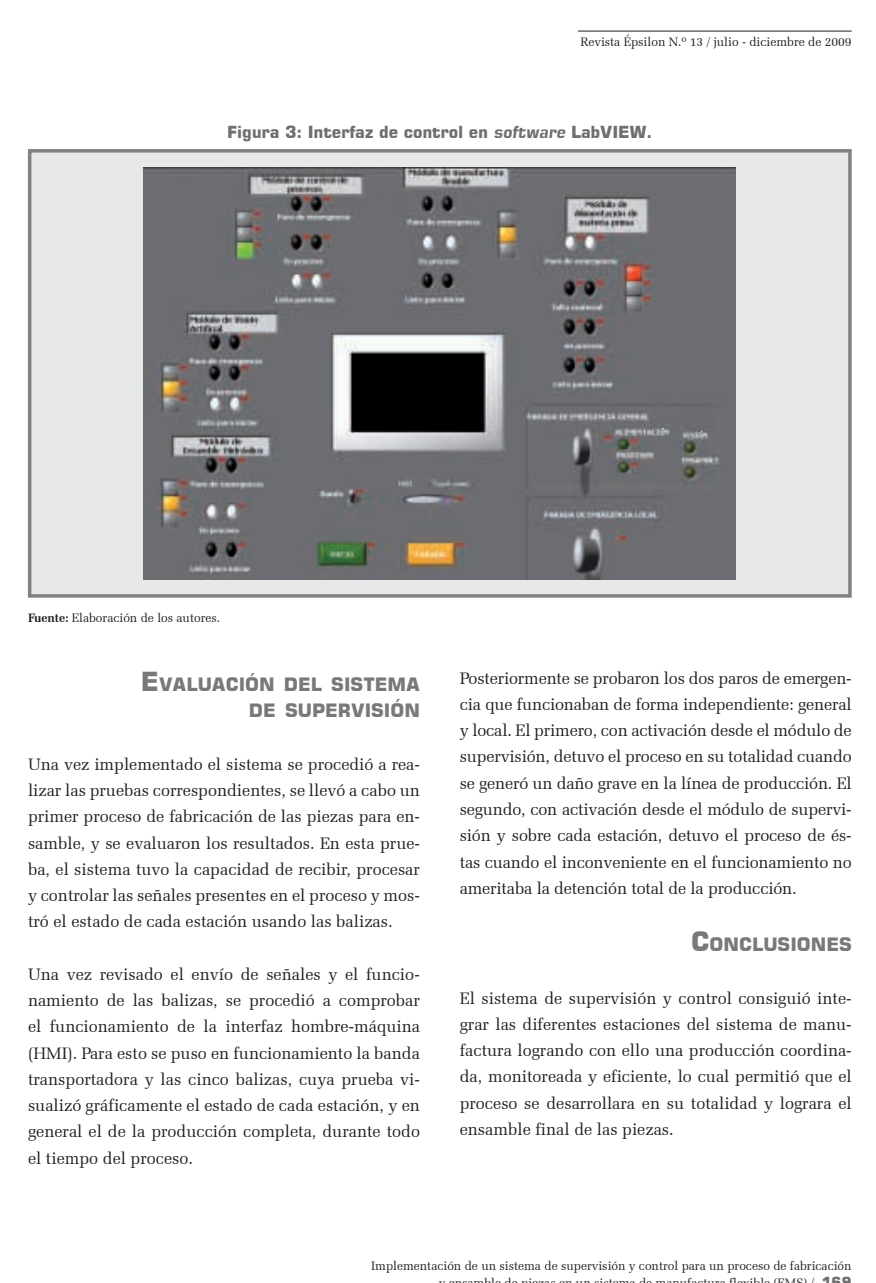
<style>
.page{position:relative;width:876px;height:1283px;background:#fff}
.page>*{position:absolute;margin:0;border:0;box-sizing:border-box;transform-origin:0 0}
.t1{font:700 18.38px/26.2px "Square 721 BT";color:#77797b;text-align:right}
.t2{font:16.62px/26.2px "Zapf Elliptical 711 BT";color:#231f20;text-align:justify}
.t3{font:700 16.62px "Square 721 BT";letter-spacing:-.01em;color:#6d6f71}
.t4{font:12.25px/16.8px "Zapf Elliptical 711 BT";color:#231f20}
.s1{font-family:"Square 721";font-style:italic}
.s2{font-weight:700}
.s3{font-size:26.25px}
.s4{font-family:"Square 721 Blk Normal";font-size:14px;color:#6d6f71}
</style>
<div class="page">
<hr style="left:577px;top:31px;width:274px;height:1px;background:#231f20">
<div style="left:28px;top:149px;width:823px;height:449px;background:#e7e8e8;border:4px solid #808285"></div>
<img style="left:144px;top:168px;width:591px;height:412px">
<p class="t4" style="left:580px;top:34px;width:272px">Revista Épsilon N.º 13 / julio - diciembre de 2009</p>
<p class="t3" style="left:227px;top:121px;width:426px">Figura 3: Interfaz de control en <span class="s1">software</span> LabVIEW.</p>
<p class="t4" style="left:28px;top:610px;width:194px"><span class="s2">Fuente:</span> Elaboración de los autores.</p>
<p class="t1" style="left:141px;top:671px;width:280px"><span class="s3">E</span>VALUACIÓN DEL SISTEMA<br>DE SUPERVISIÓN</p>
<p class="t2" style="left:28px;top:751px;width:393px">Una vez implementado el sistema se procedió a rea&shy;lizar las pruebas correspondientes, se llevó a cabo un primer proceso de fabricación de las piezas para en&shy;samble, y se evaluaron los resultados. En esta prue&shy;ba, el sistema tuvo la capacidad de recibir, procesar y controlar las señales presentes en el proceso y mos&shy;tró el estado de cada estación usando las balizas.</p>
<p class="t2" style="left:28px;top:961px;width:393px">Una vez revisado el envío de señales y el funcio&shy;namiento de las balizas, se procedió a comprobar el funcionamiento de la interfaz hombre-máquina (HMI). Para esto se puso en funcionamiento la banda transportadora y las cinco balizas, cuya prueba vi&shy;sualizó gráficamente el estado de cada estación, y en general el de la producción completa, durante todo el tiempo del proceso.</p>
<p class="t2" style="left:459px;top:665px;width:393px">Posteriormente se probaron los dos paros de emergen&shy;cia que funcionaban de forma independiente: general y local. El primero, con activación desde el módulo de supervisión, detuvo el proceso en su totalidad cuando se generó un daño grave en la línea de producción. El segundo, con activación desde el módulo de supervi&shy;sión y sobre cada estación, detuvo el proceso de és&shy;tas cuando el inconveniente en el funcionamiento no ameritaba la detención total de la producción.</p>
<p class="t1" style="left:690px;top:931px;width:162px"><span class="s3">C</span>ONCLUSIONES</p>
<p class="t2" style="left:459px;top:985px;width:393px">El sistema de supervisión y control consiguió inte&shy;grar las diferentes estaciones del sistema de manu&shy;factura logrando con ello una producción coordina&shy;da, monitoreada y eficiente, lo cual permitió que el proceso se desarrollara en su totalidad y lograra el ensamble final de las piezas.</p>
<p class="t4" style="left:484px;top:1257px;width:368px;text-indent:-113px">Implementación de un sistema de supervisión y control para un proceso de fabricación bl d</p>
<p class="t4" style="left:528px;top:1274px;width:5px">i</p>
<p class="t4" style="left:599px;top:1274px;width:5px">i</p>
<p class="t4" style="left:638px;top:1274px;width:9px">d</p>
<p class="t4" style="left:687px;top:1274px;width:6px">f</p>
<p class="t4" style="left:728px;top:1274px;width:124px">fl ibl FMS / <span class="s4">169</span></p>
</div>
